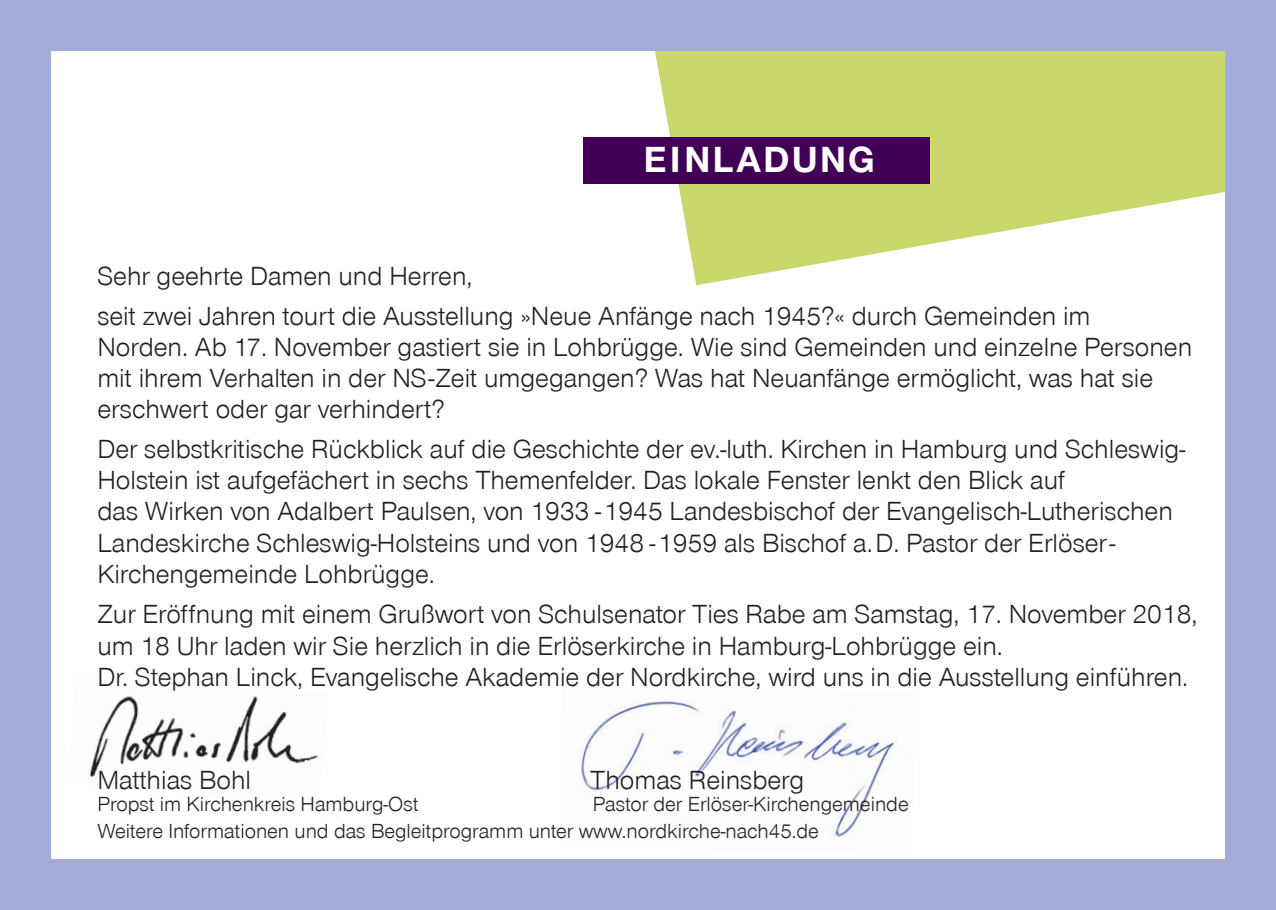
<style>
.page{position:relative;width:1276px;height:910px;background:#fff}
.page>*{position:absolute;margin:0;border:0;box-sizing:border-box;transform-origin:0 0}
.t1{font:700 37.5px "Nordelbica";color:#fff}
.t2{font:27px/31.2px "Nordelbica";color:#231f20}
.t3{font:21px/27px "Nordelbica";color:#231f20}
</style>
<div class="page">
<svg style="left:647px;top:52px;width:577px;height:233px;fill:#c9d76d"></svg>
<div style="left:583px;top:137px;width:346px;height:46px;background:#400055"></div>
<div style="left:0;top:0;width:1276px;height:910px;border:51px solid #a4acd6"></div>
<img style="left:89px;top:696px;width:229px;height:82px">
<img style="left:580px;top:701px;width:315px;height:136px">
<h1 class="t1" style="left:644px;top:138px;width:67px">EINLA</h1>
<h1 class="t1" style="left:763px;top:138px;width:113px">DUNG</h1>
<p class="t2" style="left:97px;top:256px;width:994px;line-height:39.6px">Sehr geehrte Damen und Herren,<br>seit zwei Jahren tourt die Ausstellung »Neue Anfänge nach 1945?« durch Gemeinden im</p>
<p class="t2" style="left:97px;top:331px;width:1096px">Norden. Ab 17. November gastiert sie in Lohbrügge. Wie sind Gemeinden und einzelne Personen mit ihrem Verhalten in der NS-Zeit umgegangen? Was hat Neuanfänge ermöglicht, was hat sie erschwert oder gar verhindert?</p>
<p class="t2" style="left:97px;top:434px;width:1089px">Der selbstkritische Rückblick auf die Geschichte der ev.-luth. Kirchen in Hamburg und Schleswig-Holstein ist aufgefächert in sechs Themenfelder. Das lokale Fenster lenkt den Blick auf<br>das Wirken von Adalbert Paulsen, von 1933 - 1945 Landesbischof der Evangelisch-Lutherischen Landeskirche Schleswig-Holsteins und von 1948 - 1959 als Bischof a.D. Pastor der Erlöser-Kirchengemeinde Lohbrügge.</p>
<p class="t2" style="left:97px;top:599px;width:1101px">Zur Eröffnung mit einem Grußwort von Schulsenator Ties Rabe am Samstag, 17. November 2018, um 18 Uhr laden wir Sie herzlich in die Erlöserkirche in Hamburg-Lohbrügge ein.<br>Dr. Stephan Linck, Evangelische Akademie der Nordkirche, wird uns in die Ausstellung einführen.</p>
<p class="t2" style="left:97px;top:764px;width:155px">Matthias Bohl</p>
<p class="t2" style="left:590px;top:764px;width:216px">Thomas Reinsberg</p>
<p class="t3" style="left:97px;top:791px;width:323px">Propst im Kirchenkreis Hamburg-Ost</p>
<p class="t3" style="left:97px;top:791px;width:813px;text-indent:495px">Pastor der Erlöser-Kirchengemeinde<br>Weitere Informationen und das Begleitprogramm unter www.nordkirche-nach45.de</p>
</div>
